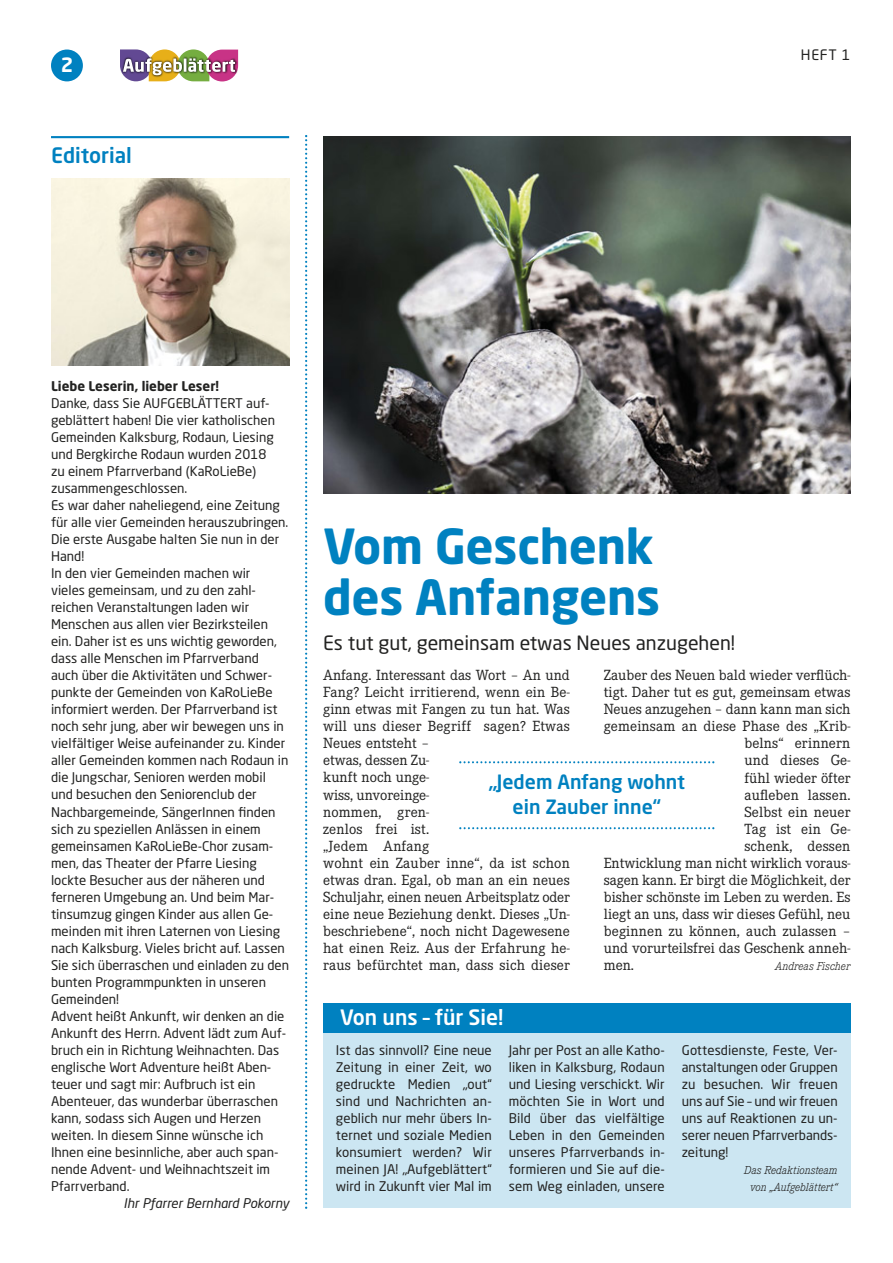
<style>
.page{position:relative;width:893px;height:1263px;background:#fff}
.page>*{position:absolute;margin:0;border:0;box-sizing:border-box;transform-origin:0 0}
.t1{font:700 47.85px/50.8px "Neo Sans Pro";letter-spacing:-.01em;color:#0081c0}
.t2{font:500 21px "Neo Sans Pro";color:#fff}
.t3{font:500 21px "Neo Sans Pro";color:#0081c0}
.t4{font:19.5px "Neo Sans Pro";color:#222221}
.t5{font:500 19.5px/25.5px "Neo Sans Pro";color:#0081c0;text-align:center}
.t6{font:700 19.5px "Neo Sans Pro";color:#fff}
.t7{font:15.3px/17px "Corporate E";color:#222221}
.t8{font:14.25px "Neo Sans Pro";color:#222221}
.t9{font:13.2px/17px "Neo Sans Pro";color:#222221;text-align:justify}
.t10{font:700 13.2px "Neo Sans Pro";color:#222221}
.t11{font:italic 13.2px "Neo Sans Pro";color:#222221}
.t12{font:italic 300 12px/17px "Corporate E";color:#222221;text-align:center}
</style>
<div class="page">
<div style="left:51px;top:50px;width:32px;height:31px;background:#0081c0;border-radius:50%"></div>
<img style="left:120px;top:49px;width:118px;height:32px">
<hr style="left:51px;top:136px;width:238px;height:2px;background:#0081c0">
<img style="left:323px;top:136px;width:527px;height:357px">
<svg style="left:305px;top:135px;width:2px;height:1074px"></svg>
<svg style="left:459px;top:761px;width:255px;height:2px"></svg>
<svg style="left:459px;top:827px;width:255px;height:2px"></svg>
<img style="left:51px;top:179px;width:238px;height:187px">
<div style="left:323px;top:1016px;width:527px;height:192px;background:#cce6f2"></div>
<div style="left:323px;top:1003px;width:527px;height:30px;background:#0081c0"></div>
<h3 class="t6" style="left:61px;top:57px;width:14px">2</h3>
<h2 class="t3" style="left:51px;top:147px;width:82px">Editorial</h2>
<p class="t8" style="left:801px;top:50px;width:51px">HEFT 1</p>
<p class="t10" style="left:51px;top:381px;width:170px">Liebe Leserin, lieber Leser!</p>
<p class="t9" style="left:51px;top:396px;width:239px;text-align:left">Danke, dass Sie AUFGEBLÄTTERT auf&shy;geblättert haben! Die vier katholischen Gemeinden Kalksburg, Rodaun, Liesing und Bergkirche Rodaun wurden 2018<br>zu einem Pfarrverband (KaRoLieBe) zusammengeschlossen.<br>Es war daher naheliegend, eine Zeitung für alle vier Gemeinden herauszubringen.<br>Die erste Ausgabe halten Sie nun in der Hand!<br>In den vier Gemeinden machen wir<br>vieles gemeinsam, und zu den zahl - reichen Veranstaltungen laden wir Menschen aus allen vier Bezirksteilen ein. Daher ist es uns wichtig geworden, dass alle Menschen im Pfarrverband auch über die Aktivitäten und Schwer&shy;punkte der Gemeinden von KaRoLieBe informiert werden. Der Pfarrverband ist noch sehr jung, aber wir bewegen uns in vielfältiger Weise aufeinander zu. Kinder aller Gemeinden kommen nach Rodaun in die Jungschar, Senioren werden mobil und besuchen den Seniorenclub der Nachbargemeinde, SängerInnen finden sich zu speziellen Anlässen in einem gemeinsamen KaRoLieBe-Chor zusam&shy;men, das Theater der Pfarre Liesing lockte Besucher aus der näheren und ferneren Umgebung an. Und beim Mar&shy;tinsumzug gingen Kinder aus allen Ge&shy;meinden mit ihren Laternen von Liesing nach Kalksburg. Vieles bricht auf. Lassen Sie sich überraschen und einladen zu den bunten Programmpunkten in unseren Gemeinden!<br>Advent heißt Ankunft, wir denken an die Ankunft des Herrn. Advent lädt zum Auf&shy;bruch ein in Richtung Weihnachten. Das englische Wort Adventure heißt Aben&shy;teuer und sagt mir: Aufbruch ist ein Abenteuer, das wunderbar überraschen kann, sodass sich Augen und Herzen weiten. In diesem Sinne wünsche ich Ihnen eine besinnliche, aber auch span&shy;nende Advent- und Weihnachtszeit im Pfarrverband.</p>
<p class="t11" style="left:123px;top:1195px;width:167px">Ihr Pfarrer Bernhard Pokorny</p>
<h1 class="t1" style="left:323px;top:525px;width:339px">Vom Geschenk des Anfangens</h1>
<h3 class="t4" style="left:323px;top:636px;width:413px">Es tut gut, gemeinsam etwas Neues anzugehen!</h3>
<p class="t7" style="left:323px;top:668px;width:248px">Anfang. Interessant das Wort – An und<br>Fang? Leicht irritierend, wenn ein Be&shy;ginn etwas mit Fangen zu tun hat. Was will uns dieser Begriff sagen? Etwas<br>Neues entsteht –<br>etwas, dessen Zu-<br>kunft noch unge-<br>wiss, unvoreinge-<br>nommen, gren-<br>zenlos frei ist.<br>„Jedem Anfang<br>wohnt ein Zauber inne“, da ist schon etwas dran. Egal, ob man an ein neues<br>Schuljahr, einen neuen Arbeitsplatz oder eine neue Beziehung denkt. Dieses „Un&shy;beschriebene“, noch nicht Dagewesene hat einen Reiz. Aus der Erfahrung he&shy;raus befürchtet man, dass sich dieser</p>
<p class="t7" style="left:604px;top:668px;width:248px">Zauber des Neuen bald wieder verflüch-</p>
<p class="t7" style="left:604px;top:685px;width:248px">tigt. Daher tut es gut, gemeinsam etwas</p>
<p class="t7" style="left:604px;top:702px;width:248px">Neues anzugehen – dann kann man sich</p>
<p class="t7" style="left:604px;top:719px;width:248px">gemeinsam an diese Phase des „Krib-</p>
<p class="t7" style="left:744px;top:736px;width:108px">belns“ erinnern</p>
<p class="t7" style="left:744px;top:753px;width:108px">und dieses Ge-</p>
<p class="t7" style="left:744px;top:770px;width:108px">fühl wieder öfter</p>
<p class="t7" style="left:744px;top:787px;width:108px">aufleben lassen.</p>
<p class="t7" style="left:744px;top:804px;width:108px">Selbst ein neuer</p>
<p class="t7" style="left:744px;top:821px;width:108px">Tag ist ein Ge-</p>
<p class="t7" style="left:744px;top:838px;width:108px">schenk, dessen</p>
<p class="t7" style="left:604px;top:855px;width:248px">Entwicklung man nicht wirklich voraus-</p>
<p class="t7" style="left:604px;top:872px;width:248px">sagen kann. Er birgt die Möglichkeit, der</p>
<p class="t7" style="left:604px;top:889px;width:248px">bisher schönste im Leben zu werden. Es</p>
<p class="t7" style="left:604px;top:906px;width:248px">liegt an uns, dass wir dieses Gefühl, neu</p>
<p class="t7" style="left:604px;top:923px;width:248px">beginnen zu können, auch zulassen –</p>
<p class="t7" style="left:604px;top:940px;width:248px">und vorurteilsfrei das Geschenk anneh-</p>
<p class="t7" style="left:604px;top:957px;width:32px">men.</p>
<p class="t12" style="left:775px;top:958px;width:77px">Andreas Fischer</p>
<h3 class="t5" style="left:489px;top:771px;width:198px">„Jedem Anfang wohnt ein Zauber inne“</h3>
<h2 class="t2" style="left:340px;top:1009px;width:165px">Von uns – für Sie!</h2>
<p class="t9" style="left:336px;top:1042px;width:157px">Ist das sinnvoll? Eine neue Zeitung in einer Zeit, wo gedruckte Medien „out“ sind und Nachrichten an&shy;geblich nur mehr übers In&shy;ternet und soziale Medien konsumiert werden? Wir meinen JA! „Aufgeblättert“ wird in Zukunft vier Mal im</p>
<p class="t9" style="left:509px;top:1042px;width:157px">Jahr per Post an alle Katho&shy;liken in Kalksburg, Rodaun und Liesing verschickt. Wir möchten Sie in Wort und Bild über das vielfältige Leben in den Gemeinden unseres Pfarrverbands in&shy;formieren und Sie auf die&shy;sem Weg einladen, unsere</p>
<p class="t9" style="left:682px;top:1042px;width:157px">Gottesdienste, Feste, Ver&shy;anstaltungen oder Gruppen zu besuchen. Wir freuen uns auf Sie – und wir freuen uns auf Reaktionen zu un&shy;serer neuen Pfarrverbands&shy;zeitung!</p>
<p class="t12" style="left:744px;top:1162px;width:95px">Das Redaktionsteam von „Aufgeblättert“</p>
</div>
